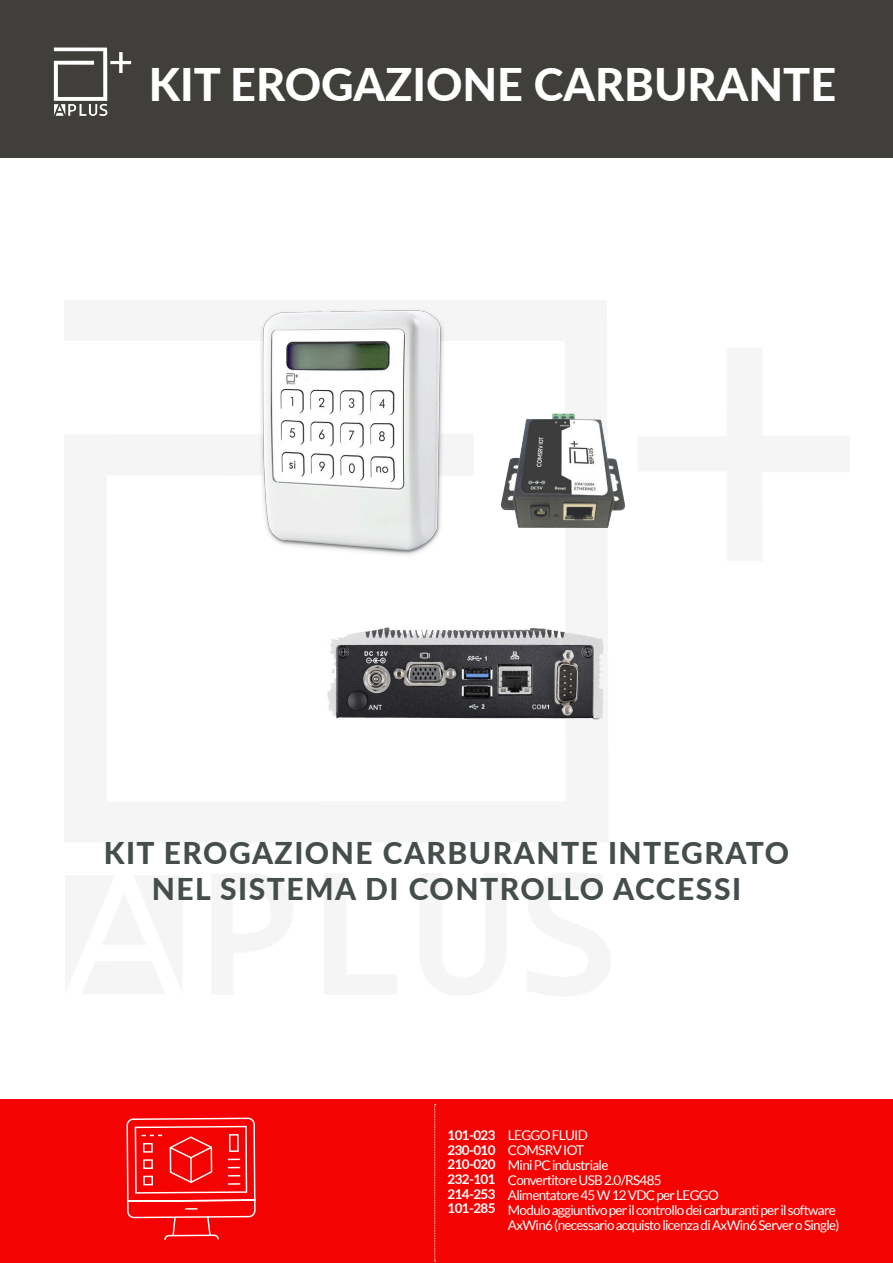
<style>
.page{position:relative;width:893px;height:1263px;background:#fff}
.page>*{position:absolute;margin:0;border:0;box-sizing:border-box;transform-origin:0 0}
.t1{font:800 45px "Lato";color:#fff}
.Body_9_pt{font:800 30px/36px "Lato";letter-spacing:.05em;color:#454d4d;text-align:center}
.t2{font:13.5px/15px "Lato";letter-spacing:-.05em;color:#fff}
.t3{font:700 13.5px/14.7px "Lato";letter-spacing:-.05em;color:#fff;text-align:justify}
</style>
<div class="page">
<div style="left:0;top:1099px;width:893px;height:164px;background:#f50302"></div>
<div style="left:0;top:0;width:893px;height:157px;background:#413f3b"></div>
<img style="left:53px;top:47px;width:79px;height:69px">
<svg style="left:434px;top:1104px;width:2px;height:157px"></svg>
<svg style="left:126px;top:1118px;width:130px;height:122px"></svg>
<img style="left:259px;top:308px;width:367px;height:412px">
<p class="t1" style="left:149px;top:51px;width:689px">KIT EROGAZIONE CARBURANTE</p>
<p class="Body_9_pt" style="left:104px;top:834px;width:687px">KIT EROGAZIONE CARBURANTE INTEGRATO<br>NEL SISTEMA DI CONTROLLO ACCESSI</p>
<p class="t3" style="left:448px;top:1127px;width:49px">101-023<br>230-010<br>210-020<br>232-101<br>214-253<br>101-285</p>
<p class="t2" style="left:508px;top:1127px;width:333px">LEGGO FLUID<br>COMSRV IOT<br>Mini PC industriale<br>Convertitore USB 2.0/RS485<br>Alimentatore 45 W 12 VDC per LEGGO<br>Modulo aggiuntivo per il controllo dei carburanti per il software AxWin6 (necessario acquisto licenza di AxWin6 Server o Single)</p>
</div>
